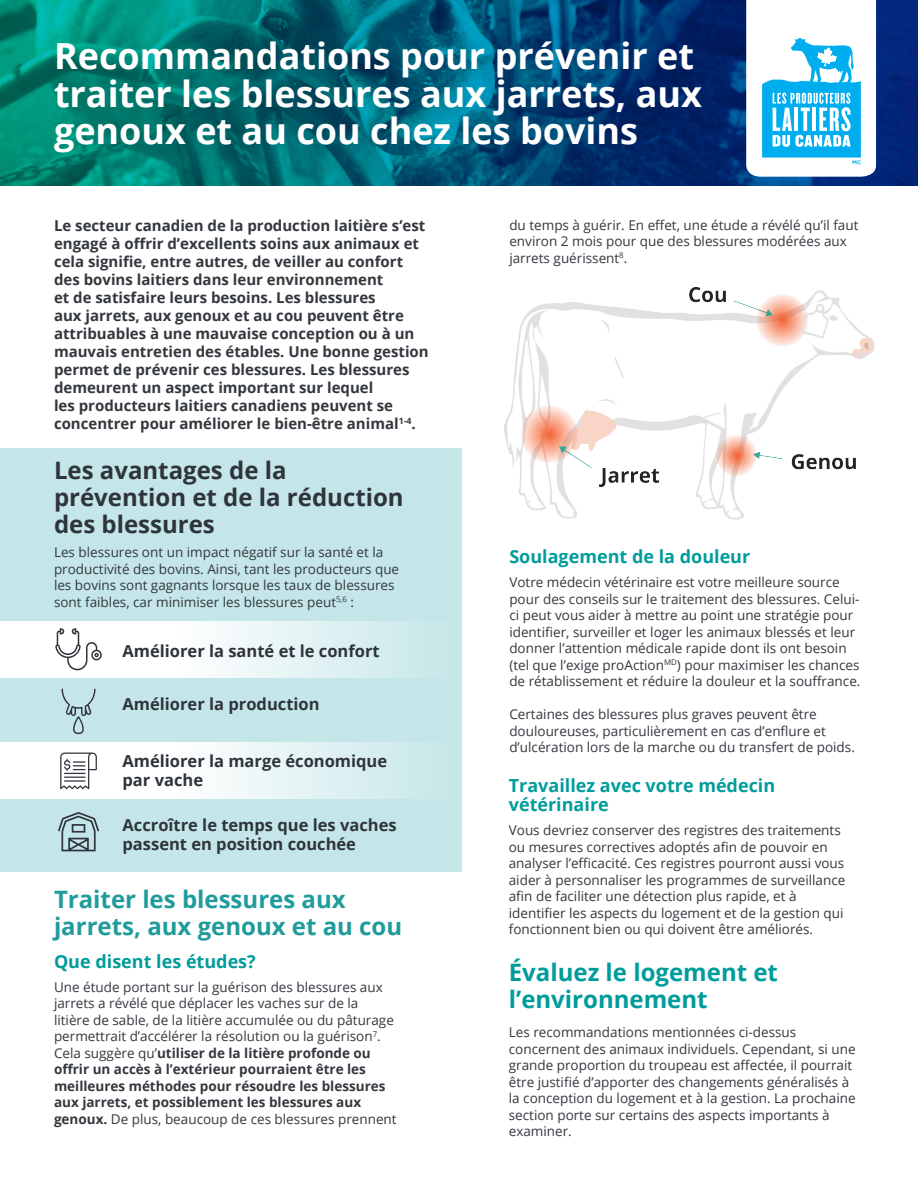
<style>
.page{position:relative;width:918px;height:1188px;background:#fff}
.page>*{position:absolute;margin:0;border:0;box-sizing:border-box;transform-origin:0 0}
.Main_title{font:700 36px/37.5px "Open Sans";color:#fff}
.t1{font:700 24px/27px "Open Sans";color:#2f343c}
.t2{font:700 24px/27px "Open Sans";color:#209b9b}
.t3{font:700 24px/27px "Open Sans";color:#009c9c}
.subheading{font:700 18px/19.5px "Open Sans";color:#009c9c}
.subheading-2{font:700 16.5px/19.5px "Open Sans";color:#2f343c}
.intro{font:700 15px/18px "Open Sans";color:#33373e}
.body{font:13.5px/16.5px "Open Sans";color:#33373e}
.s1{font-weight:700}
</style>
<div class="page">
<div style="left:0;top:448px;width:462px;height:424px;background:#c4e6e8"></div>
<svg style="left:0;top:0;width:918px;height:186px;background:#005973"></svg>
<img style="left:504px;top:287px;width:371px;height:233px">
<div style="left:0;top:621px;width:462px;height:57px;background:linear-gradient(to right,#fff,#cce9eb)"></div>
<div style="left:1px;top:742px;width:461px;height:57px;background:linear-gradient(to right,#fff,#cdeaec)"></div>
<svg style="left:55px;top:628px;width:47px;height:42px;background:#dbdcdd"></svg>
<svg style="left:62px;top:689px;width:34px;height:45px"></svg>
<svg style="left:60px;top:753px;width:37px;height:36px"></svg>
<svg style="left:58px;top:812px;width:41px;height:39px"></svg>
<svg style="left:746px;top:0;width:130px;height:177px"></svg>
<p class="Main_title" style="left:54px;top:36px;width:649px">Recommandations pour prévenir et traiter les blessures aux jarrets, aux genoux et au cou chez les bovins</p>
<p class="intro" style="left:54px;top:216px;width:376px">Le secteur canadien de la production laitière s’est engagé à offrir d’excellents soins aux animaux et cela signifie, entre autres, de veiller au confort des bovins laitiers dans leur environnement<br>et de satisfaire leurs besoins. Les blessures<br>aux jarrets, aux genoux et au cou peuvent être attribuables à une mauvaise conception ou à un mauvais entretien des étables. Une bonne gestion permet de prévenir ces blessures. Les blessures demeurent un aspect important sur lequel<br>les producteurs laitiers canadiens peuvent se concentrer pour améliorer le bien-être animal<sup>1-4</sup>.</p>
<p class="t1" style="left:54px;top:456px;width:351px">Les avantages de la prévention et de la réduction des blessures</p>
<p class="body" style="left:54px;top:544px;width:347px">Les blessures ont un impact négatif sur la santé et la productivité des bovins. Ainsi, tant les producteurs que les bovins sont gagnants lorsque les taux de blessures sont faibles, car minimiser les blessures peut<sup>5,6</sup> :</p>
<p class="subheading-2" style="left:123px;top:641px;width:259px">Améliorer la santé et le confort</p>
<p class="subheading-2" style="left:123px;top:694px;width:199px">Améliorer la production</p>
<p class="subheading-2" style="left:123px;top:751px;width:266px">Améliorer la marge économique par vache</p>
<p class="subheading-2" style="left:123px;top:815px;width:276px">Accroître le temps que les vaches passent en position couchée</p>
<p class="t2" style="left:54px;top:886px;width:350px">Traiter les blessures aux jarrets, aux genoux et au cou</p>
<p class="subheading" style="left:54px;top:951px;width:203px">Que disent les études?</p>
<p class="body" style="left:54px;top:978px;width:344px">Une étude portant sur la guérison des blessures aux jarrets a révélé que déplacer les vaches sur de la litière de sable, de la litière accumulée ou du pâturage permettrait d’accélérer la résolution ou la guérison<sup>7</sup>.<br>Cela suggère qu’<span class="s1">utiliser de la litière profonde ou offrir un accès à l’extérieur pourraient être les meilleures méthodes pour résoudre les blessures aux jarrets, et possiblement les blessures aux genoux.</span> De plus, beaucoup de ces blessures prennent</p>
<p class="body" style="left:509px;top:216px;width:351px">du temps à guérir. En effet, une étude a révélé qu’il faut environ 2 mois pour que des blessures modérées aux jarrets guérissent<sup>8</sup>.</p>
<p class="subheading" style="left:509px;top:547px;width:242px">Soulagement de la douleur</p>
<p class="body" style="left:509px;top:574px;width:353px">Votre médecin vétérinaire est votre meilleure source pour des conseils sur le traitement des blessures. Celui&shy;ci peut vous aider à mettre au point une stratégie pour identifier, surveiller et loger les animaux blessés et leur donner l’attention médicale rapide dont ils ont besoin (tel que l’exige proAction<sup>MD</sup>) pour maximiser les chances de rétablissement et réduire la douleur et la souffrance.</p>
<p class="body" style="left:509px;top:706px;width:347px">Certaines des blessures plus graves peuvent être douloureuses, particulièrement en cas d’enflure et d’ulcération lors de la marche ou du transfert de poids.</p>
<p class="subheading" style="left:509px;top:775px;width:268px">Travaillez avec votre médecin vétérinaire</p>
<p class="body" style="left:509px;top:822px;width:338px">Vous devriez conserver des registres des traitements ou mesures correctives adoptés afin de pouvoir en analyser l’efficacité. Ces registres pourront aussi vous aider à personnaliser les programmes de surveillance afin de faciliter une détection plus rapide, et à identifier les aspects du logement et de la gestion qui fonctionnent bien ou qui doivent être améliorés.</p>
<p class="t3" style="left:509px;top:958px;width:271px">Évaluez le logement et l’environnement</p>
<p class="body" style="left:509px;top:1024px;width:348px">Les recommandations mentionnées ci-dessus concernent des animaux individuels. Cependant, si une grande proportion du troupeau est affectée, il pourrait être justifié d’apporter des changements généralisés à la conception du logement et à la gestion. La prochaine section porte sur certains des aspects importants à examiner.</p>
</div>
